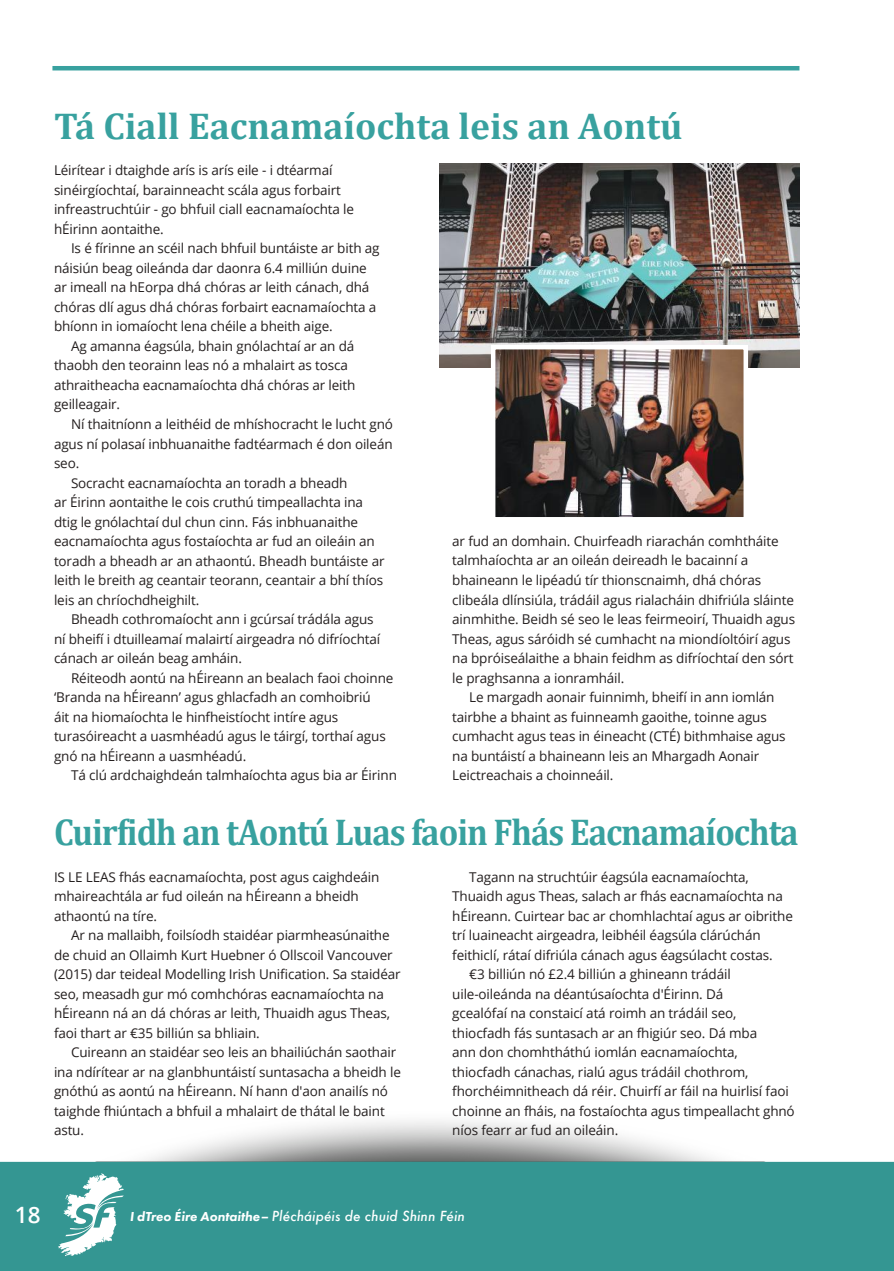
<style>
.page{position:relative;width:894px;height:1271px;background:#fff}
.page>*{position:absolute;margin:0;border:0;box-sizing:border-box;transform-origin:0 0}
.t1{font:700 37.5px "Cambria";letter-spacing:-.03em;color:#38a19f;scale:.92 1}
.t2{font:700 37.5px "Cambria";color:#38a19f}
.t3{font:600 22.5px "Open Sans";color:#fff}
.t4{font:13.5px/19.5px "Open Sans";letter-spacing:-.01em;color:#241f1f}
.t5{font:italic 500 13.5px "Futura";color:#fff}
.s1{font-family:"Futura PT";font-weight:800}
</style>
<div class="page">
<hr style="left:52px;top:66px;width:747px;height:4px;background:#38a19f">
<img style="left:0;top:1121px;width:893px;height:149px">
<svg style="left:58px;top:1172px;width:66px;height:83px"></svg>
<img style="left:439px;top:164px;width:360px;height:203px">
<img style="left:489px;top:342px;width:261px;height:175px">
<h1 class="t2" style="left:54px;top:103px;width:630px">Tá Ciall Eacnamaíochta leis an Aontú</h1>
<p class="t4" style="left:54px;top:160px;width:302px">Léirítear i dtaighde arís is arís eile - i dtéarmaí sinéirgíochtaí, barainneacht scála agus forbairt infreastruchtúir - go bhfuil ciall eacnamaíochta le hÉirinn aontaithe.</p>
<p class="t4" style="left:71px;top:238px;width:310px">Is é fírinne an scéil nach bhfuil buntáiste ar bith ag</p>
<p class="t4" style="left:54px;top:258px;width:314px">náisiún beag oileánda dar daonra 6.4 milliún duine</p>
<p class="t4" style="left:54px;top:277px;width:317px">ar imeall na hEorpa dhá chóras ar leith cánach, dhá</p>
<p class="t4" style="left:54px;top:297px;width:324px">chóras dlí agus dhá chóras forbairt eacnamaíochta a</p>
<p class="t4" style="left:54px;top:316px;width:280px">bhíonn in iomaíocht lena chéile a bheith aige.</p>
<p class="t4" style="left:71px;top:336px;width:285px">Ag amanna éagsúla, bhain gnólachtaí ar an dá</p>
<p class="t4" style="left:54px;top:355px;width:295px">thaobh den teorainn leas nó a mhalairt as tosca</p>
<p class="t4" style="left:54px;top:375px;width:303px">athraitheacha eacnamaíochta dhá chóras ar leith</p>
<p class="t4" style="left:54px;top:394px;width:68px">geilleagair.</p>
<p class="t4" style="left:71px;top:414px;width:323px">Ní thaitníonn a leithéid de mhíshocracht le lucht gnó</p>
<p class="t4" style="left:54px;top:433px;width:340px">agus ní polasaí inbhuanaithe fadtéarmach é don oileán</p>
<p class="t4" style="left:54px;top:453px;width:27px">seo.</p>
<p class="t4" style="left:71px;top:472px;width:278px">Socracht eacnamaíochta an toradh a bheadh</p>
<p class="t4" style="left:54px;top:492px;width:311px">ar Éirinn aontaithe le cois cruthú timpeallachta ina</p>
<p class="t4" style="left:54px;top:511px;width:306px">dtig le gnólachtaí dul chun cinn. Fás inbhuanaithe</p>
<p class="t4" style="left:54px;top:531px;width:322px">eacnamaíochta agus fostaíochta ar fud an oileáin an</p>
<p class="t4" style="left:54px;top:550px;width:332px">toradh a bheadh ar an athaontú. Bheadh buntáiste ar</p>
<p class="t4" style="left:54px;top:570px;width:331px">leith le breith ag ceantair teorann, ceantair a bhí thíos</p>
<p class="t4" style="left:54px;top:589px;width:147px">leis an chríochdheighilt.</p>
<p class="t4" style="left:71px;top:609px;width:304px">Bheadh cothromaíocht ann i gcúrsaí trádála agus</p>
<p class="t4" style="left:54px;top:628px;width:328px">ní bheifí i dtuilleamaí malairtí airgeadra nó difríochtaí</p>
<p class="t4" style="left:54px;top:648px;width:189px">cánach ar oileán beag amháin.</p>
<p class="t4" style="left:71px;top:667px;width:324px">Réiteodh aontú na hÉireann an bealach faoi choinne</p>
<p class="t4" style="left:54px;top:687px;width:318px">‘Branda na hÉireann’ agus ghlacfadh an comhoibriú</p>
<p class="t4" style="left:54px;top:706px;width:286px">áit na hiomaíochta le hinfheistíocht intíre agus</p>
<p class="t4" style="left:54px;top:726px;width:333px">turasóireacht a uasmhéadú agus le táirgí, torthaí agus</p>
<p class="t4" style="left:54px;top:745px;width:194px">gnó na hÉireann a uasmhéadú.</p>
<p class="t4" style="left:71px;top:765px;width:327px">Tá clú ardchaighdeán talmhaíochta agus bia ar Éirinn</p>
<p class="t4" style="left:452px;top:531px;width:328px">ar fud an domhain. Chuirfeadh riarachán comhtháite</p>
<p class="t4" style="left:452px;top:550px;width:298px">talmhaíochta ar an oileán deireadh le bacainní a</p>
<p class="t4" style="left:452px;top:570px;width:310px">bhaineann le lipéadú tír thionscnaimh, dhá chóras</p>
<p class="t4" style="left:452px;top:589px;width:343px">clibeála dlínsiúla, trádáil agus rialacháin dhifriúla sláinte</p>
<p class="t4" style="left:452px;top:609px;width:344px">ainmhithe. Beidh sé seo le leas feirmeoirí, Thuaidh agus</p>
<p class="t4" style="left:452px;top:628px;width:340px">Theas, agus sáróidh sé cumhacht na miondíoltóirí agus</p>
<p class="t4" style="left:452px;top:648px;width:343px">na bpróiseálaithe a bhain feidhm as difríochtaí den sórt</p>
<p class="t4" style="left:452px;top:667px;width:174px">le praghsanna a ionramháil.</p>
<p class="t4" style="left:469px;top:687px;width:307px">Le margadh aonair fuinnimh, bheifí in ann iomlán</p>
<p class="t4" style="left:452px;top:706px;width:316px">tairbhe a bhaint as fuinneamh gaoithe, toinne agus</p>
<p class="t4" style="left:452px;top:726px;width:335px">cumhacht agus teas in éineacht (CTÉ) bithmhaise agus</p>
<p class="t4" style="left:452px;top:745px;width:309px">na buntáistí a bhaineann leis an Mhargadh Aonair</p>
<p class="t4" style="left:452px;top:765px;width:163px">Leictreachais a choinneáil.</p>
<h1 class="t1" style="left:54px;top:809px;width:811px">Cuirfidh an tAontú Luas faoin Fhás Eacnamaíochta</h1>
<p class="t4" style="left:54px;top:866px;width:327px">IS LE LEAS fhás eacnamaíochta, post agus caighdeáin mhaireachtála ar fud oileán na hÉireann a bheidh athaontú na tíre.</p>
<p class="t4" style="left:54px;top:925px;width:348px;text-indent:17px">Ar na mallaibh, foilsíodh staidéar piarmheasúnaithe de chuid an Ollaimh Kurt Huebner ó Ollscoil Vancouver (2015) dar teideal Modelling Irish Unification. Sa staidéar seo, measadh gur mó comhchóras eacnamaíochta na hÉireann ná an dá chóras ar leith, Thuaidh agus Theas, faoi thart ar €35 billiún sa bhliain.</p>
<p class="t4" style="left:54px;top:1042px;width:348px;text-indent:17px">Cuireann an staidéar seo leis an bhailiúchán saothair ina ndírítear ar na glanbhuntáistí suntasacha a bheidh le gnóthú as aontú na hÉireann. Ní hann d'aon anailís nó taighde fhiúntach a bhfuil a mhalairt de thátal le baint astu.</p>
<p class="t4" style="left:469px;top:866px;width:281px">Tagann na struchtúir éagsúla eacnamaíochta,</p>
<p class="t4" style="left:452px;top:886px;width:332px">Thuaidh agus Theas, salach ar fhás eacnamaíochta na</p>
<p class="t4" style="left:452px;top:905px;width:342px">hÉireann. Cuirtear bac ar chomhlachtaí agus ar oibrithe</p>
<p class="t4" style="left:452px;top:925px;width:310px">trí luaineacht airgeadra, leibhéil éagsúla clárúchán</p>
<p class="t4" style="left:452px;top:944px;width:322px">feithiclí, rátaí difriúla cánach agus éagsúlacht costas.</p>
<p class="t4" style="left:469px;top:963px;width:263px">€3 billiún nó £2.4 billiún a ghineann trádáil</p>
<p class="t4" style="left:452px;top:983px;width:273px">uile-oileánda na déantúsaíochta d'Éirinn. Dá</p>
<p class="t4" style="left:452px;top:1002px;width:286px">gcealófaí na constaicí atá roimh an trádáil seo,</p>
<p class="t4" style="left:452px;top:1022px;width:306px">thiocfadh fás suntasach ar an fhigiúr seo. Dá mba</p>
<p class="t4" style="left:452px;top:1041px;width:287px">ann don chomhtháthú iomlán eacnamaíochta,</p>
<p class="t4" style="left:452px;top:1061px;width:298px">thiocfadh cánachas, rialú agus trádáil chothrom,</p>
<p class="t4" style="left:452px;top:1080px;width:338px">fhorchéimnitheach dá réir. Chuirfí ar fáil na huirlisí faoi</p>
<p class="t4" style="left:452px;top:1100px;width:344px">choinne an fháis, na fostaíochta agus timpeallacht ghnó</p>
<p class="t4" style="left:452px;top:1119px;width:168px">níos fearr ar fud an oileáin.</p>
<h2 class="t3" style="left:15px;top:1198px;width:27px">18</h2>
<p class="t5" style="left:130px;top:1206px;width:337px"><span class="s1">I dTreo Éire Aontaithe–</span> Plécháipéis de chuid Shinn Féin</p>
</div>
